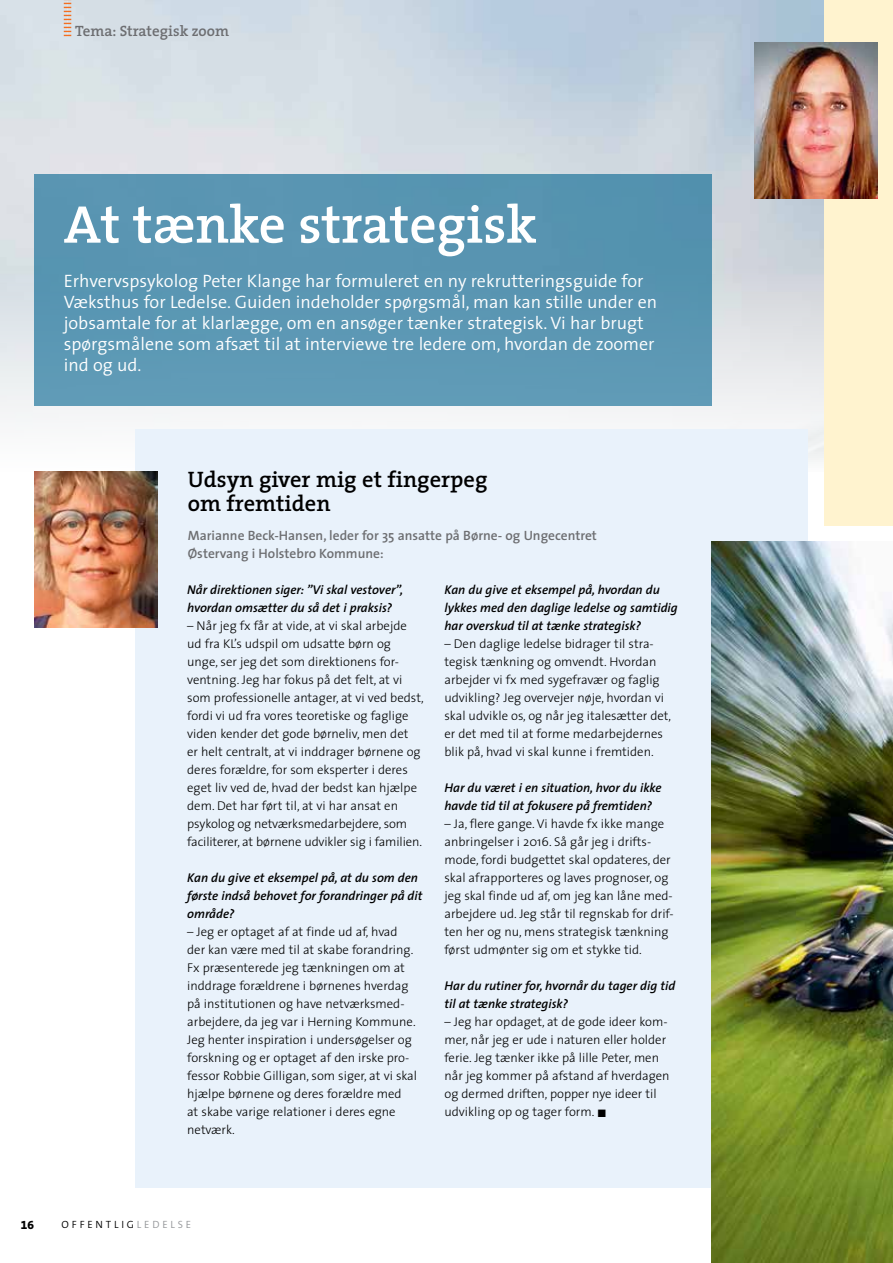
<style>
.page{position:relative;width:893px;height:1263px;background:#fff}
.page>*{position:absolute;margin:0;border:0;box-sizing:border-box;transform-origin:0 0}
.t1{font:600 53.55px "The Serif";letter-spacing:-.005em;color:#fff}
.t2{font:600 22.5px/24px "The Serif";color:#000}
.t3{font:300 18px/21px "The Sans";color:#fff}
.t4{font:600 15px "The Serif";color:#6d6e71}
.t5{font:600 13.5px/18px "The Sans";color:#6d6e71}
.t6{font:300 12.75px/18px "The Sans";color:#000}
.t7{font:italic 600 12.75px/18px "The Sans";color:#000}
.t8{font:12px "The Sans Extra Bold Expert";color:#000}
.t9{font:300 10.5px "The Sans";letter-spacing:.27em;color:#000}
.s1{color:#939598}
</style>
<div class="page">
<img style="left:0;top:0;width:825px;height:471px">
<div style="left:34px;top:174px;width:677px;height:232px;background:#5a96b3"></div>
<div style="left:825px;top:0;width:68px;height:525px;background:#fff3cf"></div>
<svg style="left:64px;top:0;width:7px;height:36px"></svg>
<div style="left:135px;top:429px;width:673px;height:758px;background:#e9f2fb"></div>
<img style="left:34px;top:471px;width:124px;height:156px">
<img style="left:754px;top:42px;width:124px;height:156px">
<img style="left:711px;top:542px;width:182px;height:721px">
<p class="t4" style="left:75px;top:19px;width:156px">Tema: Strategisk zoom</p>
<h1 class="t1" style="left:64px;top:180px;width:475px">At tænke strategisk</h1>
<p class="t3" style="left:64px;top:270px;width:595px">Erhvervspsykolog Peter Klange har formuleret en ny rekrutteringsguide for Væksthus for Ledelse. Guiden indeholder spørgsmål, man kan stille under en jobsamtale for at klarlægge, om en ansøger tænker strategisk. Vi har brugt spørgsmålene som afsæt til at interviewe tre ledere om, hvordan de zoomer ind og ud.</p>
<h2 class="t2" style="left:188px;top:466px;width:301px">Udsyn giver mig et fingerpeg om fremtiden</h2>
<p class="t5" style="left:188px;top:526px;width:411px">Marianne Beck-Hansen, leder for 35 ansatte på Børne- og Ungecentret<br>Østervang i Holstebro Kommune:</p>
<p class="t7" style="left:187px;top:580px;width:217px">Når direktionen siger: ”Vi skal vestover”, hvordan omsætter du så det i praksis?</p>
<p class="t6" style="left:187px;top:616px;width:238px">– Når jeg fx får at vide, at vi skal arbejde ud fra KL’s udspil om udsatte børn og unge, ser jeg det som direktionens for&shy;ventning. Jeg har fokus på det felt, at vi som professionelle antager, at vi ved bedst, fordi vi ud fra vores teoretiske og faglige viden kender det gode børneliv, men det<br>er helt centralt, at vi inddrager børnene og deres forældre, for som eksperter i deres eget liv ved de, hvad der bedst kan hjælpe dem. Det har ført til, at vi har ansat en psykolog og netværksmedarbejdere, som faciliterer, at børnene udvikler sig i familien.</p>
<p class="t7" style="left:187px;top:868px;width:237px">Kan du give et eksempel på, at du som den første indså behovet for forandringer på dit område?</p>
<p class="t6" style="left:187px;top:922px;width:231px">– Jeg er optaget af at finde ud af, hvad der kan være med til at skabe forandring.<br>Fx præsenterede jeg tænkningen om at inddrage forældrene i børnenes hverdag på institutionen og have netværksmed&shy;arbejdere, da jeg var i Herning Kommune.<br>Jeg henter inspiration i undersøgelser og forskning og er optaget af den irske pro&shy;fessor Robbie Gilligan, som siger, at vi skal hjælpe børnene og deres forældre med<br>at skabe varige relationer i deres egne netværk.</p>
<p class="t7" style="left:444px;top:580px;width:235px">Kan du give et eksempel på, hvordan du lykkes med den daglige ledelse og samtidig har overskud til at tænke strategisk?</p>
<p class="t6" style="left:444px;top:634px;width:228px">– Den daglige ledelse bidrager til stra&shy;tegisk tænkning og omvendt. Hvordan arbejder vi fx med sygefravær og faglig udvikling? Jeg overvejer nøje, hvordan vi skal udvikle os, og når jeg italesætter det, er det med til at forme medarbejdernes blik på, hvad vi skal kunne i fremtiden.</p>
<p class="t7" style="left:444px;top:778px;width:219px">Har du været i en situation, hvor du ikke havde tid til at fokusere på fremtiden?</p>
<p class="t6" style="left:444px;top:814px;width:231px">– Ja, flere gange. Vi havde fx ikke mange anbringelser i 2016. Så går jeg i drifts&shy;mode, fordi budgettet skal opdateres, der skal afrapporteres og laves prognoser, og jeg skal finde ud af, om jeg kan låne med&shy;arbejdere ud. Jeg står til regnskab for drif&shy;ten her og nu, mens strategisk tænkning først udmønter sig om et stykke tid.</p>
<p class="t7" style="left:444px;top:976px;width:232px">Har du rutiner for, hvornår du tager dig tid til at tænke strategisk?</p>
<p class="t6" style="left:444px;top:1012px;width:227px">– Jeg har opdaget, at de gode ideer kom&shy;mer, når jeg er ude i naturen eller holder ferie. Jeg tænker ikke på lille Peter, men når jeg kommer på afstand af hverdagen og dermed driften, popper nye ideer til udvikling op og tager form. ■</p>
<p class="t8" style="left:21px;top:1215px;width:15px">16</p>
<p class="t9" style="left:62px;top:1216px;width:131px">OFFENTLIG<span class="s1">LEDELSE</span></p>
</div>
